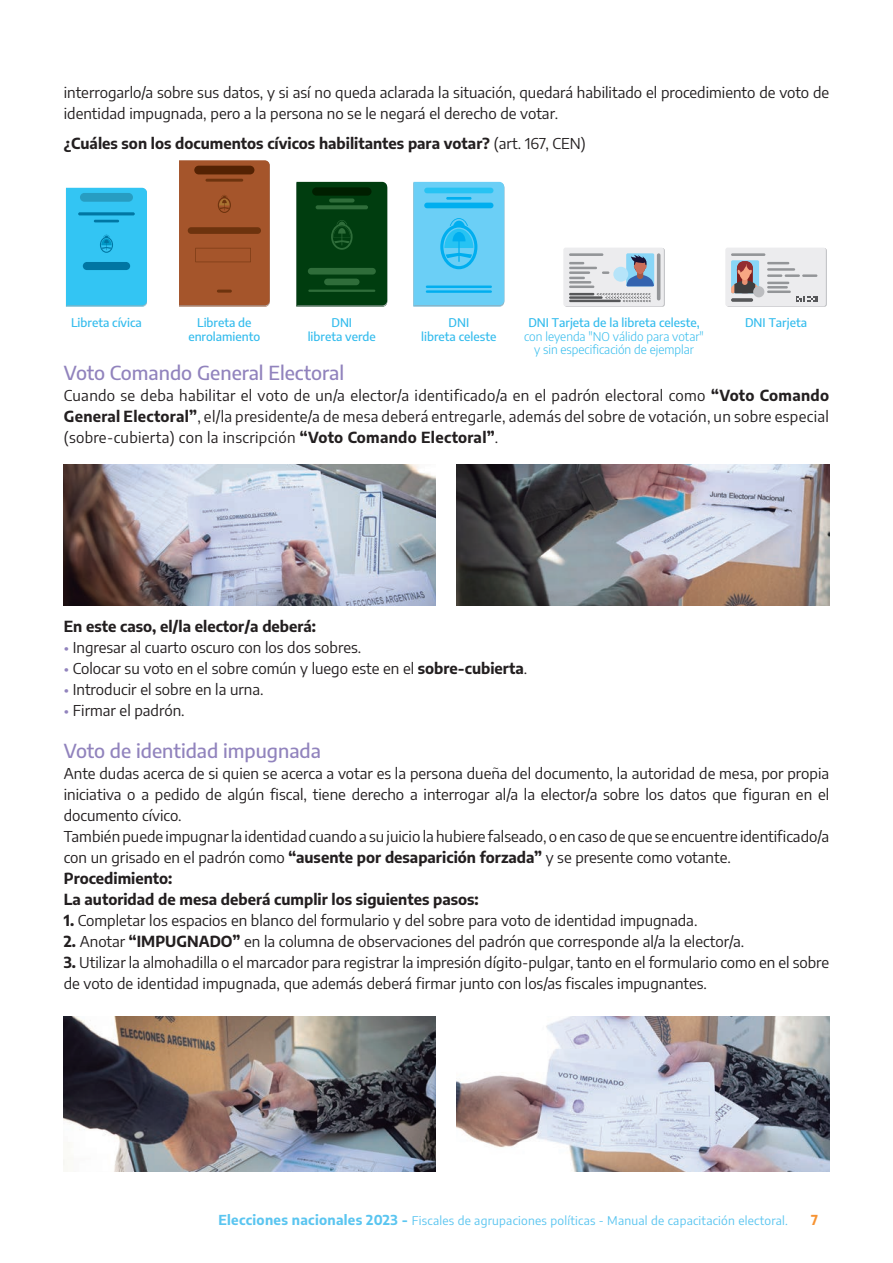
<style>
.page{position:relative;width:893px;height:1263px;background:#fff}
.page>*{position:absolute;margin:0;border:0;box-sizing:border-box;transform-origin:0 0}
.t1{font:500 19.35px "Encode Sans";color:#9183bd}
.t2{font:15px/21px "Encode Sans";color:#231f20}
.t3{font:700 15px "Encode Sans";color:#231f20}
.t4{font:700 13.5px "Encode Sans";color:#f79332}
.t5{font:500 12px/13.5px "Encode Sans";color:#34bced;text-align:center}
.t6{font:12px "Encode Sans";letter-spacing:.02em;color:#5ac5f0}
.t7{font:300 12px/13.5px "Encode Sans";color:#34bced;text-align:center}
.s1{font-weight:400}
.s2{font-weight:700}
.s3{color:#9183bd}
.s4{font-weight:700;font-size:13.5px}
</style>
<div class="page">
<img style="left:64px;top:1016px;width:372px;height:155px">
<img style="left:457px;top:1016px;width:372px;height:155px">
<img style="left:456px;top:464px;width:373px;height:141px">
<img style="left:63px;top:464px;width:372px;height:141px">
<div style="left:66px;top:188px;width:81px;height:119px;background:#33c5f3"></div>
<hr style="left:94px;top:220px;width:25px;height:2px;background:#0076a3">
<hr style="left:78px;top:212px;width:57px;height:3px;background:#0076a3;border-radius:2px">
<div style="left:83px;top:262px;width:47px;height:8px;background:#0076a3;border-radius:4px"></div>
<div style="left:80px;top:193px;width:53px;height:9px;background:#279dc2;border-radius:4px"></div>
<div style="left:726px;top:248px;width:101px;height:59px;background:#c4c5c8;border-radius:2px"></div>
<div style="left:725px;top:248px;width:101px;height:58px;background:#ececee;border-radius:2px"></div>
<svg style="left:731px;top:260px;width:28px;height:33px"></svg>
<svg style="left:731px;top:261px;width:28px;height:32px"></svg>
<hr style="left:731px;top:253px;width:34px;height:3px;background:#939598">
<hr style="left:767px;top:262px;width:22px;height:2px;background:#939598">
<hr style="left:767px;top:268px;width:28px;height:3px;background:#939598">
<hr style="left:767px;top:274px;width:15px;height:3px;background:#939598">
<hr style="left:767px;top:282px;width:22px;height:2px;background:#939598">
<hr style="left:767px;top:286px;width:21px;height:3px;background:#939598">
<hr style="left:767px;top:290px;width:24px;height:3px;background:#939598">
<hr style="left:785px;top:274px;width:15px;height:3px;background:#939598">
<hr style="left:802px;top:274px;width:15px;height:3px;background:#939598">
<svg style="left:731px;top:298px;width:22px;height:4px"></svg>
<div style="left:753px;top:286px;width:11px;height:11px;background:#bcbdc0;border-radius:50%"></div>
<svg style="left:796px;top:296px;width:22px;height:6px"></svg>
<div style="left:564px;top:248px;width:101px;height:59px;background:#c4c5c8;border-radius:2px"></div>
<div style="left:563px;top:248px;width:101px;height:58px;background:#ececee;border-radius:2px"></div>
<div style="left:626px;top:253px;width:28px;height:33px;background:#89d6f7;border-radius:2px"></div>
<svg style="left:626px;top:255px;width:28px;height:31px"></svg>
<hr style="left:569px;top:253px;width:34px;height:3px;background:#939598">
<svg style="left:569px;top:262px;width:15px;height:2px"></svg>
<hr style="left:569px;top:267px;width:28px;height:2px;background:#939598">
<hr style="left:569px;top:271px;width:21px;height:3px;background:#939598">
<svg style="left:569px;top:277px;width:16px;height:2px"></svg>
<hr style="left:569px;top:281px;width:22px;height:3px;background:#939598">
<hr style="left:569px;top:286px;width:25px;height:2px;background:#939598">
<hr style="left:569px;top:293px;width:25px;height:2px;background:#57585a">
<hr style="left:569px;top:296px;width:34px;height:3px;background:#57585a">
<hr style="left:569px;top:300px;width:52px;height:2px;background:#57585a">
<svg style="left:602px;top:271px;width:7px;height:3px"></svg>
<hr style="left:657px;top:253px;width:3px;height:47px;background:#939598;border-radius:2px">
<div style="left:613px;top:267px;width:15px;height:15px;background:#b6e4f9;border-radius:50%"></div>
<svg style="left:597px;top:293px;width:54px;height:9px"></svg>
<svg style="left:413px;top:182px;width:91px;height:125px;background:#62cbf4"></svg>
<div style="left:424px;top:203px;width:69px;height:5px;background:#00aeef;border-radius:3px"></div>
<div style="left:424px;top:188px;width:69px;height:5px;background:#27c3f3;border-radius:3px"></div>
<hr style="left:446px;top:197px;width:25px;height:3px;background:#00aeef">
<hr style="left:426px;top:286px;width:66px;height:2px;background:#00aeef">
<hr style="left:426px;top:290px;width:66px;height:3px;background:#00aeef">
<svg style="left:179px;top:160px;width:91px;height:147px;background:#9f5229"></svg>
<svg style="left:296px;top:182px;width:91px;height:125px;background:#044013"></svg>
<div style="left:312px;top:187px;width:59px;height:9px;background:#001f00;border-radius:4px"></div>
<svg style="left:329px;top:198px;width:26px;height:4px"></svg>
<svg style="left:316px;top:205px;width:52px;height:4px"></svg>
<div style="left:308px;top:268px;width:68px;height:7px;background:#2f6d3a;border-radius:3px"></div>
<div style="left:324px;top:279px;width:35px;height:6px;background:#2f6d3a;border-radius:3px"></div>
<hr style="left:308px;top:290px;width:67px;height:2px;background:#2f6d3a">
<p class="t2" style="left:64px;top:81px;width:767px">interrogarlo/a sobre sus datos, y si así no queda aclarada la situación, quedará habilitado el procedimiento de voto de identidad impugnada, pero a la persona no se le negará el derecho de votar.</p>
<p class="t3" style="left:64px;top:132px;width:524px">¿Cuáles son los documentos cívicos habilitantes para votar? <span class="s1">(art. 167, CEN)</span></p>
<p class="t5" style="left:71px;top:316px;width:72px">Libreta cívica</p>
<p class="t5" style="left:188px;top:316px;width:73px">Libreta de enrolamiento</p>
<p class="t5" style="left:308px;top:316px;width:70px">DNI<br>libreta verde</p>
<p class="t5" style="left:421px;top:316px;width:77px">DNI<br>libreta celeste</p>
<p class="t5" style="left:528px;top:316px;width:173px">DNI Tarjeta de la libreta celeste,</p>
<p class="t7" style="left:524px;top:329px;width:181px">con leyenda "NO válido para votar" y sin especificación de ejemplar</p>
<p class="t5" style="left:745px;top:316px;width:63px">DNI Tarjeta</p>
<p class="t1" style="left:64px;top:359px;width:282px">Voto Comando General Electoral</p>
<p class="t2" style="left:64px;top:384px;width:767px;text-align:justify">Cuando se deba habilitar el voto de un/a elector/a identificado/a en el padrón electoral como <span class="s2">“Voto Comando General Electoral”</span>, el/la presidente/a de mesa deberá entregarle, además del sobre de votación, un sobre especial (sobre-cubierta) con la inscripción <span class="s2">“Voto Comando Electoral”</span>.</p>
<p class="t3" style="left:64px;top:615px;width:254px">En este caso, el/la elector/a deberá:</p>
<p class="t2" style="left:64px;top:636px;width:299px"><span class="s3">•</span> Ingresar al cuarto oscuro con los dos sobres.</p>
<p class="t2" style="left:64px;top:657px;width:465px"><span class="s3">•</span> Colocar su voto en el sobre común y luego este en el <span class="s2">sobre-cubierta</span>.</p>
<p class="t2" style="left:64px;top:678px;width:201px"><span class="s3">•</span> Introducir el sobre en la urna.</p>
<p class="t2" style="left:64px;top:699px;width:122px"><span class="s3">•</span> Firmar el padrón.</p>
<p class="t1" style="left:64px;top:737px;width:259px">Voto de identidad impugnada</p>
<p class="t2" style="left:64px;top:762px;width:767px">Ante dudas acerca de si quien se acerca a votar es la persona dueña del documento, la autoridad de mesa, por propia iniciativa o a pedido de algún fiscal, tiene derecho a interrogar al/a la elector/a sobre los datos que figuran en el documento cívico.<br>También puede impugnar la identidad cuando a su juicio la hubiere falseado, o en caso de que se encuentre identificado/a con un grisado en el padrón como <span class="s2">“ausente por desaparición forzada”</span> y se presente como votante.<br><span class="s2">Procedimiento:<br>La autoridad de mesa deberá cumplir los siguientes pasos:</span></p>
<p class="t2" style="left:64px;top:909px;width:635px"><span class="s2">1.</span> Completar los espacios en blanco del formulario y del sobre para voto de identidad impugnada.</p>
<p class="t2" style="left:64px;top:930px;width:682px"><span class="s2">2.</span> Anotar <span class="s2">“IMPUGNADO”</span> en la columna de observaciones del padrón que corresponde al/a la elector/a.</p>
<p class="t2" style="left:64px;top:951px;width:767px"><span class="s2">3.</span> Utilizar la almohadilla o el marcador para registrar la impresión dígito-pulgar, tanto en el formulario como en el sobre de voto de identidad impugnada, que además deberá firmar junto con los/as fiscales impugnantes.</p>
<p class="t6" style="left:219px;top:1212px;width:571px"><span class="s4">Elecciones nacionales 2023 -</span> Fiscales de agrupaciones políticas - Manual de capacitación electoral.</p>
<p class="t4" style="left:811px;top:1210px;width:8px">7</p>
</div>
